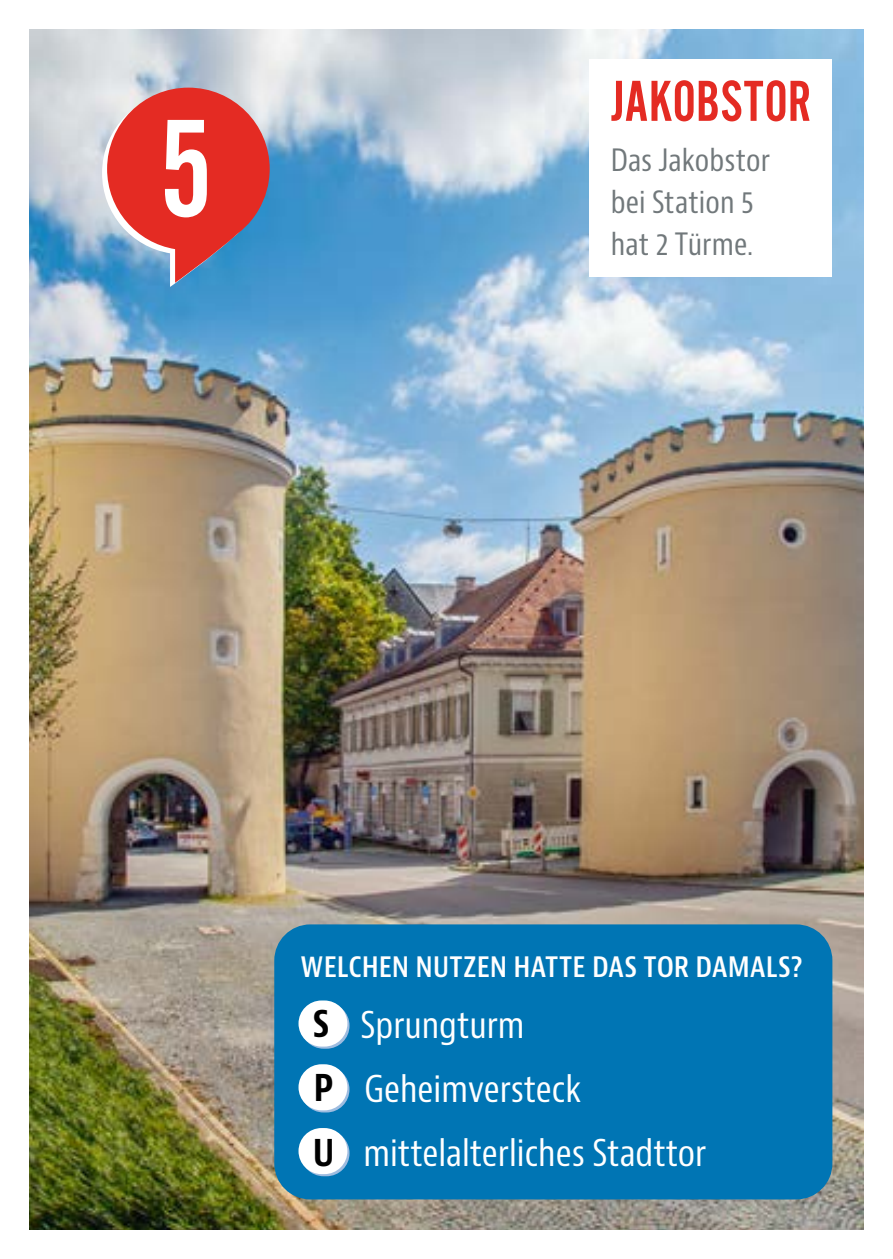
<style>
.page{position:relative;width:893px;height:1259px;background:#fff}
.page>*{position:absolute;margin:0;border:0;box-sizing:border-box;transform-origin:0 0}
.t1{font:144px "Alternate Got No 2 D";color:#fff}
.t2{font:60px "Alternate Got No 2 D";color:#e42b23}
.t3{font:condensed 36px "Bernino Sans";color:#fff}
.t4{font:condensed 30px/42px "Bernino Sans";letter-spacing:.005em;color:#71787b}
.t5{font:600 condensed 30px "Bernino Sans";color:#fff}
.s1{font-weight:700;color:#000}
</style>
<div class="page">
<img style="left:30px;top:30px;width:833px;height:1199px">
<div style="left:274px;top:924px;width:558px;height:275px;background:#0075b4;border-radius:36px"></div>
<div style="left:590px;top:60px;width:242px;height:217px;background:#fff"></div>
<svg style="left:102px;top:88px;width:168px;height:199px;background:#c15d63"></svg>
<svg style="left:301px;top:1002px;width:49px;height:46px"></svg>
<div style="left:298px;top:1000px;width:49px;height:46px;background:#fff;border-radius:23px"></div>
<svg style="left:301px;top:1130px;width:49px;height:46px"></svg>
<div style="left:298px;top:1128px;width:49px;height:46px;background:#fff;border-radius:23px"></div>
<svg style="left:301px;top:1066px;width:48px;height:46px"></svg>
<div style="left:298px;top:1064px;width:49px;height:46px;background:#fff;border-radius:23px"></div>
<h1 class="t1" style="left:159px;top:92px;width:56px">5</h1>
<h2 class="t2" style="left:611px;top:69px;width:202px">JAKOBSTOR</h2>
<p class="t4" style="left:611px;top:140px;width:161px">Das Jakobstor bei Station 5 hat 2 Türme.</p>
<p class="t5" style="left:301px;top:947px;width:504px">WELCHEN NUTZEN HATTE DAS TOR DAMALS?</p>
<p class="t3" style="left:313px;top:1002px;width:213px"><span class="s1">S</span> Sprungturm</p>
<p class="t3" style="left:314px;top:1066px;width:269px"><span class="s1">P</span> Geheimversteck</p>
<p class="t3" style="left:313px;top:1130px;width:395px"><span class="s1">U</span> mittelalterliches Stadttor</p>
</div>
